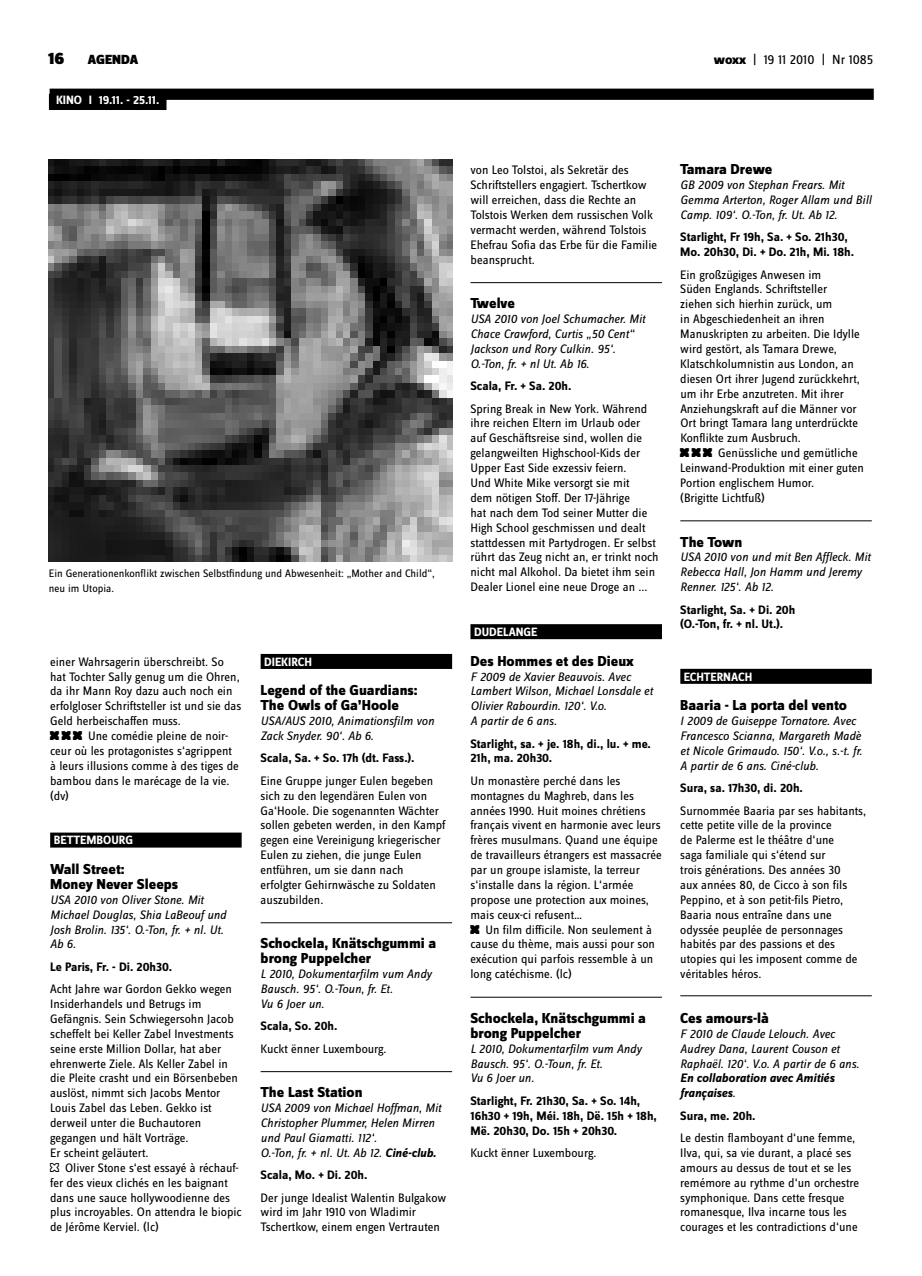
<style>
.page{position:relative;width:922px;height:1276px;background:#fff}
.page>*{position:absolute;margin:0;border:0;box-sizing:border-box;transform-origin:0 0}
.t1{font:32.5px "woxx";letter-spacing:-.14em;color:#000}
.t2{font:900 17.5px "Zine Sans Dis";color:#000}
.t3{font:800 15px/14.9px "Zine Sans Dis";color:#000}
.t4{font:13.75px "Zine Sans Dis";color:#000}
.t5{font:900 13.75px "Zine Sans Dis";color:#000}
.t6{font:12.75px/14.9px "Zine Sans Dis";color:#000}
.t7{font:italic 12.75px/14.9px "Zine Sans Dis";color:#000}
.t8{font:700 12.75px/14.9px "Zine Sans Dis";color:#000}
.t9{font:italic 700 12.75px/14.9px "Zine Sans Dis";color:#000}
.t10{font:700 12.5px "Zine Sans Dis";color:#fff}
.t11{font:700 12.5px "Zine Sans Dis";letter-spacing:.075em;color:#fff}
.t12{font:11.25px/14.9px "Zine Sans Dis";color:#000}
.s1{font-weight:800}
.s2{font-weight:700}
.s3{font-weight:400}
</style>
<div class="page">
<div style="left:50px;top:89px;width:823px;height:11px;background:#000"></div>
<div style="left:49px;top:94px;width:117px;height:16px;background:#000"></div>
<div style="left:50px;top:832px;width:191px;height:15px;background:#000"></div>
<div style="left:260px;top:654px;width:192px;height:15px;background:#000"></div>
<hr style="left:260px;top:922px;width:192px;height:1px;background:#000">
<hr style="left:260px;top:1071px;width:192px;height:1px;background:#000">
<hr style="left:470px;top:282px;width:191px;height:1px;background:#000">
<div style="left:470px;top:624px;width:191px;height:15px;background:#000"></div>
<hr style="left:470px;top:997px;width:191px;height:1px;background:#000">
<hr style="left:680px;top:520px;width:191px;height:1px;background:#000">
<div style="left:680px;top:669px;width:191px;height:15px;background:#000"></div>
<hr style="left:680px;top:995px;width:191px;height:1px;background:#000">
<img style="left:49px;top:159px;width:403px;height:402px">
<h2 class="t2" style="left:48px;top:49px;width:18px">16</h2>
<p class="t5" style="left:88px;top:53px;width:52px">AGENDA</p>
<p class="t4" style="left:713px;top:53px;width:161px"><span class="s1">woxx</span> | 19 11 2010 | Nr 1085</p>
<p class="t10" style="left:56px;top:93px;width:105px">KINO I 19.11. - 25.11.</p>
<p class="t12" style="left:49px;top:566px;width:387px">Ein Generationenkonflikt zwischen Selbstfindung und Abwesenheit: „Mother and Child“, neu im Utopia.</p>
<p class="t6" style="left:50px;top:655px;width:193px">einer Wahrsagerin überschreibt. So hat Tochter Sally genug um die Ohren, da ihr Mann Roy dazu auch noch ein erfolgloser Schriftsteller ist und sie das Geld herbeischaffen muss.</p>
<h1 class="t1" style="left:50px;top:713px;width:40px">XXX</h1>
<p class="t6" style="left:50px;top:729px;width:190px;text-indent:38px">Une comédie pleine de noir&shy;ceur où les protagonistes s‘agrippent à leurs illusions comme à des tiges de bambou dans le marécage de la vie. (dv)</p>
<p class="t10" style="left:54px;top:833px;width:81px">Bettembourg</p>
<p class="t3" style="left:50px;top:862px;width:129px">Wall Street:<br>Money Never Sleeps</p>
<p class="t7" style="left:50px;top:892px;width:178px">USA 2010 von Oliver Stone. Mit<br>Michael Douglas, Shia LaBeouf und<br>Josh Brolin. 135‘. O.-Ton, fr. + nl. Ut.<br>Ab 6.</p>
<p class="t8" style="left:50px;top:960px;width:123px">Le Paris, Fr. - Di. 20h30.</p>
<p class="t6" style="left:50px;top:982px;width:189px">Acht Jahre war Gordon Gekko wegen Insiderhandels und Betrugs im Gefängnis. Sein Schwiegersohn Jacob scheffelt bei Keller Zabel Investments seine erste Million Dollar, hat aber ehrenwerte Ziele. Als Keller Zabel in die Pleite crasht und ein Börsenbeben auslöst, nimmt sich Jacobs Mentor Louis Zabel das Leben. Gekko ist derweil unter die Buchautoren gegangen und hält Vorträge.<br>Er scheint geläutert.</p>
<h1 class="t1" style="left:50px;top:1144px;width:18px">0</h1>
<p class="t6" style="left:50px;top:1161px;width:193px;text-indent:15px">Oliver Stone s‘est essayé à réchauf&shy;fer des vieux clichés en les baignant dans une sauce hollywoodienne des plus incroyables. On attendra le biopic de Jérôme Kerviel. (lc)</p>
<p class="t10" style="left:264px;top:655px;width:49px">Dieki rch</p>
<p class="t3" style="left:260px;top:684px;width:158px">Legend of the Guardians:<br>The Owls of Ga’Hoole</p>
<p class="t7" style="left:260px;top:713px;width:175px">USA/AUS 2010, Animationsfilm von<br>Zack Snyder. 90‘. Ab 6.</p>
<p class="t8" style="left:260px;top:751px;width:155px">Scala, Sa. + So. 17h (dt. Fass.).</p>
<p class="t6" style="left:260px;top:774px;width:186px">Eine Gruppe junger Eulen begeben sich zu den legendären Eulen von<br>Ga‘Hoole. Die sogenannten Wächter sollen gebeten werden, in den Kampf gegen eine Vereinigung kriegerischer<br>Eulen zu ziehen, die junge Eulen entführen, um sie dann nach erfolgter Gehirnwäsche zu Soldaten auszubilden.</p>
<p class="t3" style="left:260px;top:937px;width:177px">Schockela, Knätschgummi a brong Puppelcher</p>
<p class="t7" style="left:260px;top:966px;width:173px">L 2010, Dokumentarfilm vum Andy<br>Bausch. 95‘. O.-Toun, fr. Et.<br>Vu 6 Joer un.</p>
<p class="t8" style="left:260px;top:1019px;width:78px">Scala, So. 20h.</p>
<p class="t6" style="left:260px;top:1041px;width:127px">Kuckt ënner Luxembourg.</p>
<p class="t3" style="left:260px;top:1086px;width:103px">The Last Station</p>
<p class="t7" style="left:260px;top:1100px;width:182px">USA 2009 von Michael Hoffman, Mit<br>Christopher Plummer, Helen Mirren und Paul Giamatti. 112‘.<br>O.-Ton, fr. + nl. Ut. Ab 12. <span class="s2">Ciné-club.</span></p>
<p class="t8" style="left:260px;top:1168px;width:108px">Scala, Mo. + Di. 20h.</p>
<p class="t6" style="left:260px;top:1190px;width:187px">Der junge Idealist Walentin Bulgakow wird im Jahr 1910 von Wladimir<br>Tschertkow, einem engen Vertrauten</p>
<p class="t6" style="left:470px;top:163px;width:188px">von Leo Tolstoi, als Sekretär des Schriftstellers engagiert. Tschertkow will erreichen, dass die Rechte an Tolstois Werken dem russischen Volk vermacht werden, während Tolstois Ehefrau Sofia das Erbe für die Familie beansprucht.</p>
<p class="t3" style="left:470px;top:297px;width:46px">Twelve</p>
<p class="t7" style="left:470px;top:312px;width:176px">USA 2010 von Joel Schumacher. Mit<br>Chace Crawford, Curtis „50 Cent“<br>Jackson und Rory Culkin. 95‘.<br>O.-Ton, fr. + nl Ut. Ab 16.</p>
<p class="t8" style="left:470px;top:379px;width:102px">Scala, Fr. + Sa. 20h.</p>
<p class="t6" style="left:470px;top:402px;width:190px">Spring Break in New York. Während ihre reichen Eltern im Urlaub oder auf Geschäftsreise sind, wollen die gelangweilten Highschool-Kids der Upper East Side exzessiv feiern.<br>Und White Mike versorgt sie mit<br>dem nötigen Stoff. Der 17-Jährige<br>hat nach dem Tod seiner Mutter die High School geschmissen und dealt stattdessen mit Partydrogen. Er selbst rührt das Zeug nicht an, er trinkt noch nicht mal Alkohol. Da bietet ihm sein Dealer Lionel eine neue Droge an ...</p>
<p class="t11" style="left:474px;top:625px;width:65px">Dudelange</p>
<p class="t3" style="left:470px;top:654px;width:165px">Des Hommes et des Dieux</p>
<p class="t7" style="left:470px;top:669px;width:184px">F 2009 de Xavier Beauvois. Avec<br>Lambert Wilson, Michael Lonsdale et<br>Olivier Rabourdin. 120‘. V.o.<br>A partir de 6 ans.</p>
<p class="t8" style="left:470px;top:736px;width:182px">Starlight, sa. + je. 18h, di., lu. + me.<br>21h, ma. 20h30.</p>
<p class="t6" style="left:470px;top:774px;width:193px">Un monastère perché dans les montagnes du Maghreb, dans les années 1990. Huit moines chrétiens français vivent en harmonie avec leurs frères musulmans. Quand une équipe de travailleurs étrangers est massacrée par un groupe islamiste, la terreur s‘installe dans la région. L‘armée propose une protection aux moines, mais ceux-ci refusent…</p>
<h1 class="t1" style="left:470px;top:906px;width:18px">X</h1>
<p class="t6" style="left:470px;top:922px;width:186px;text-indent:15px">Un film difficile. Non seulement à cause du thème, mais aussi pour son exécution qui parfois ressemble à un long catéchisme. (lc)</p>
<p class="t3" style="left:470px;top:1011px;width:177px">Schockela, Knätschgummi a brong Puppelcher</p>
<p class="t7" style="left:470px;top:1041px;width:173px">L 2010, Dokumentarfilm vum Andy<br>Bausch. 95‘. O.-Toun, fr. Et.<br>Vu 6 Joer un.</p>
<p class="t8" style="left:470px;top:1094px;width:188px">Starlight, Fr. 21h30, Sa. + So. 14h,<br>16h30 + 19h, Méi. 18h, Dë. 15h + 18h,<br>Më. 20h30, Do. 15h + 20h30.</p>
<p class="t6" style="left:470px;top:1146px;width:127px">Kuckt ënner Luxembourg.</p>
<p class="t3" style="left:680px;top:163px;width:94px">Tamara Drewe</p>
<p class="t7" style="left:680px;top:178px;width:193px">GB 2009 von Stephan Frears. Mit<br>Gemma Arterton, Roger Allam und Bill<br>Camp. 109‘. O.-Ton, fr. Ut. Ab 12.</p>
<p class="t8" style="left:680px;top:230px;width:175px">Starlight, Fr 19h, Sa. + So. 21h30,<br>Mo. 20h30, Di. + Do. 21h, Mi. 18h.</p>
<p class="t6" style="left:680px;top:268px;width:181px">Ein großzügiges Anwesen im<br>Süden Englands. Schriftsteller ziehen sich hierhin zurück, um<br>in Abgeschiedenheit an ihren<br>Manuskripten zu arbeiten. Die Idylle wird gestört, als Tamara Drewe,<br>Klatschkolumnistin aus London, an diesen Ort ihrer Jugend zurückkehrt, um ihr Erbe anzutreten. Mit ihrer<br>Anziehungskraft auf die Männer vor<br>Ort bringt Tamara lang unterdrückte<br>Konflikte zum Ausbruch.</p>
<h1 class="t1" style="left:680px;top:430px;width:40px">XXX</h1>
<p class="t6" style="left:680px;top:446px;width:185px;text-indent:38px">Genüssliche und gemütliche<br>Leinwand-Produktion mit einer guten<br>Portion englischem Humor.<br>(Brigitte Lichtfuß)</p>
<p class="t3" style="left:680px;top:535px;width:63px">The Town</p>
<p class="t7" style="left:680px;top:550px;width:192px">USA 2010 von und mit Ben Affleck. Mit<br>Rebecca Hall, Jon Hamm und Jeremy<br>Renner. 125‘. Ab 12.</p>
<p class="t8" style="left:680px;top:602px;width:116px">Starlight, Sa. + Di. 20h (O.-Ton, fr. + nl. Ut.).</p>
<p class="t10" style="left:683px;top:670px;width:70px">Echternach</p>
<p class="t3" style="left:680px;top:699px;width:168px">Baaria - La porta del vento</p>
<p class="t7" style="left:680px;top:713px;width:183px">I 2009 de Guiseppe Tornatore. Avec Francesco Scianna, Margareth Madè et Nicole Grimaudo. 150‘. V.o., s.-t. fr.<br>A partir de 6 ans. Ciné-club.</p>
<p class="t8" style="left:680px;top:781px;width:124px">Sura, sa. 17h30, di. 20h.</p>
<p class="t6" style="left:680px;top:803px;width:187px">Surnommée Baaria par ses habitants, cette petite ville de la province<br>de Palerme est le théâtre d‘une<br>saga familiale qui s‘étend sur<br>trois générations. Des années 30<br>aux années 80, de Cicco à son fils<br>Peppino, et à son petit-fils Pietro,<br>Baaria nous entraîne dans une odyssée peuplée de personnages habités par des passions et des utopies qui les imposent comme de véritables héros.</p>
<p class="t3" style="left:680px;top:1011px;width:90px">Ces amours-là</p>
<p class="t7" style="left:680px;top:1026px;width:180px">F 2010 de Claude Lelouch. Avec<br>Audrey Dana, Laurent Couson et<br>Raphaël. 120‘. V.o. A partir de 6 ans.</p>
<p class="t9" style="left:680px;top:1071px;width:155px">En collaboration avec Amitiés françaises<span class="s3">.</span></p>
<p class="t8" style="left:680px;top:1108px;width:77px">Sura, me. 20h.</p>
<p class="t6" style="left:680px;top:1131px;width:180px">Le destin flamboyant d‘une femme, Ilva, qui, sa vie durant, a placé ses amours au dessus de tout et se les remémore au rythme d‘un orchestre symphonique. Dans cette fresque romanesque, Ilva incarne tous les courages et les contradictions d‘une</p>
</div>
